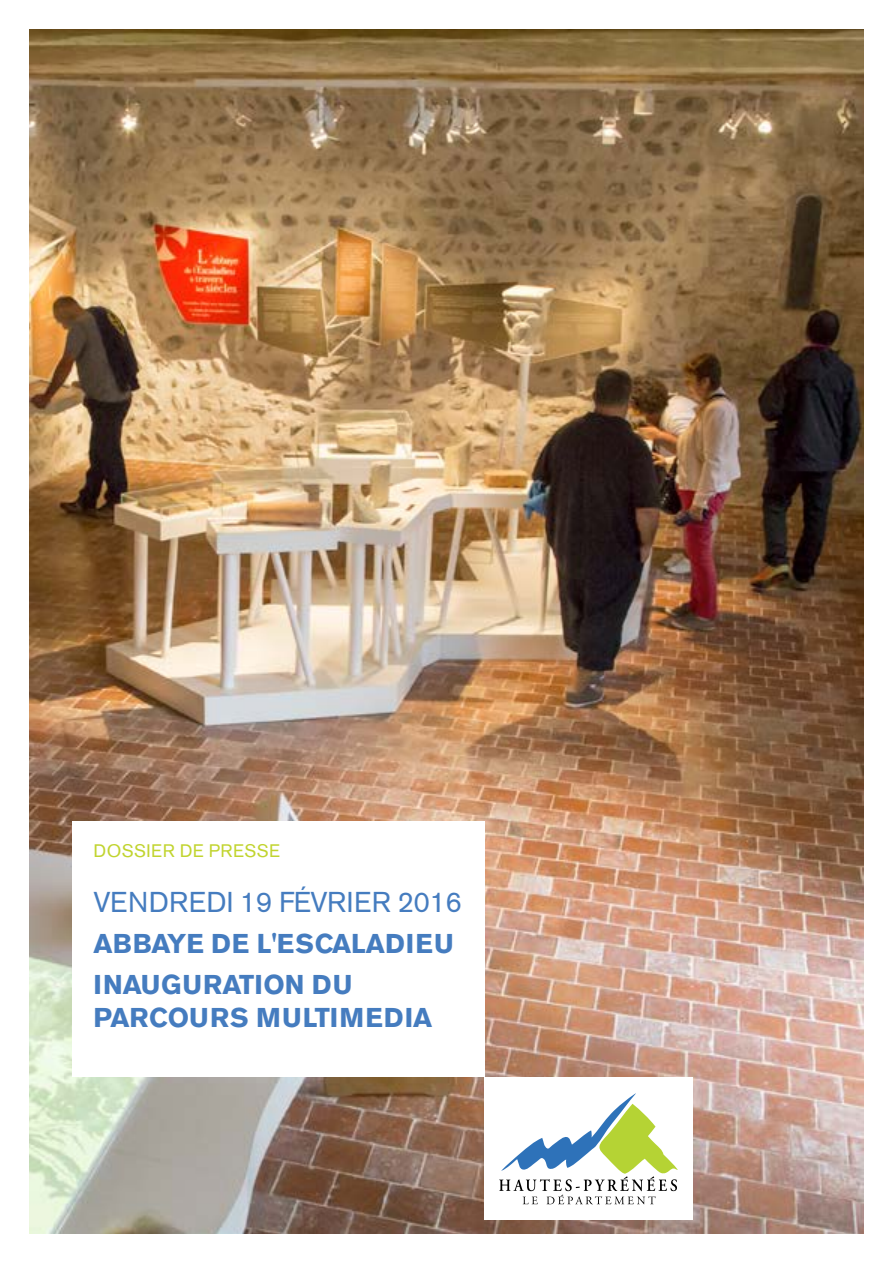
<style>
.page{position:relative;width:893px;height:1263px;background:#fff}
.page>*{position:absolute;margin:0;border:0;box-sizing:border-box;transform-origin:0 0}
.t1{font:28.5px "Akzidenz Grotesk BE";letter-spacing:-.02em;color:#457cbf}
.t2{font:700 27px/32.4px "Akzidenz Grotesk BE";letter-spacing:.04em;color:#457cbf}
.t3{font:700 27px "Akzidenz Grotesk BE";color:#457cbf}
.t4{font:700 27px "Akzidenz Grotesk BE";letter-spacing:.02em;color:#457cbf}
.t5{font:18px "Akzidenz Grotesk BE";letter-spacing:.02em;color:#c1d42f}
</style>
<div class="page">
<img style="left:30px;top:30px;width:833px;height:1203px">
<div style="left:72px;top:822px;width:413px;height:255px;background:#fff"></div>
<div style="left:485px;top:1077px;width:208px;height:142px;background:#fff"></div>
<svg style="left:499px;top:1093px;width:179px;height:111px"></svg>
<p class="t5" style="left:94px;top:839px;width:188px">DOSSIER DE PRESSE</p>
<p class="t1" style="left:94px;top:885px;width:73px">VENDREDI</p>
<p class="t1" style="left:240px;top:885px;width:104px">19 FÉVRIER</p>
<p class="t1" style="left:397px;top:885px;width:66px">2016</p>
<p class="t3" style="left:94px;top:928px;width:258px">ABBAYE DE L'ESCALAD</p>
<p class="t4" style="left:406px;top:928px;width:49px">IEU</p>
<p class="t2" style="left:94px;top:969px;width:337px">INAUGURATION DU<br>PARCOURS MULTIMED IA</p>
</div>
